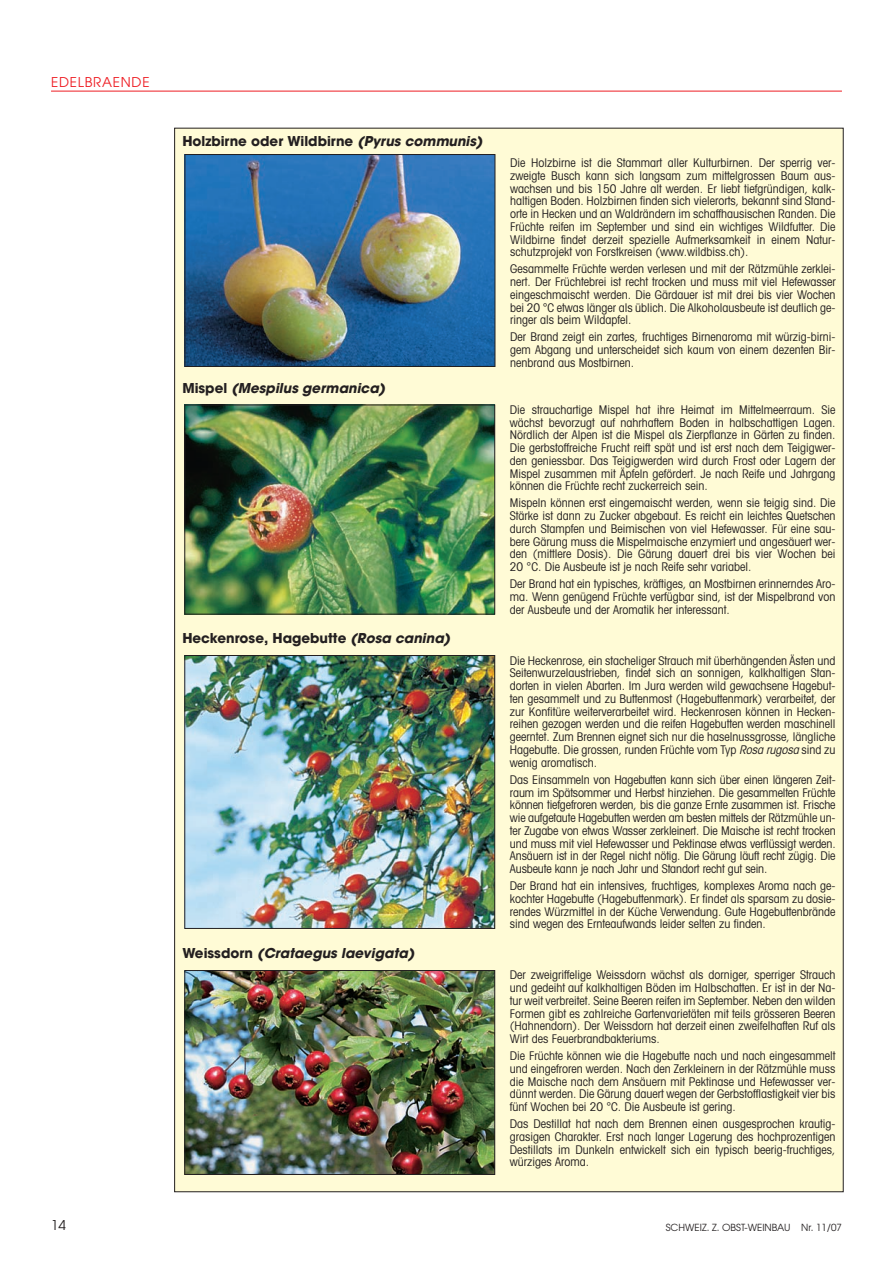
<style>
.page{position:relative;width:893px;height:1263px;background:#fff}
.page>*{position:absolute;margin:0;border:0;box-sizing:border-box;transform-origin:0 0}
.t1{font:700 13.5px "Avant Garde";color:#231f20}
.t2{font:italic 700 13.5px "Avant Garde";color:#231f20}
.t3{font:13.5px "Avant Garde";letter-spacing:.055em;color:#ee1d23}
.t4{font:13.5px "Avant Garde";color:#231f20}
.t5{font:condensed 12px/12.8px "Avant Garde";color:#231f20;text-align:justify}
.t6{font:9.75px "Avant Garde";color:#231f20}
.s1{font-style:italic}
.s2{font-style:normal}
</style>
<div class="page">
<hr style="left:51px;top:91px;width:791px;height:1px;background:#ee1d23">
<div style="left:175px;top:128px;width:668px;height:1064px;background:#fffbd6"></div>
<img style="left:187px;top:156px;width:306px;height:209px">
<div style="left:185px;top:154px;width:310px;height:213px;border:1px solid #231f20"></div>
<img style="left:187px;top:407px;width:306px;height:205px">
<div style="left:185px;top:405px;width:310px;height:209px;border:1px solid #231f20"></div>
<img style="left:187px;top:657px;width:306px;height:270px">
<div style="left:185px;top:655px;width:310px;height:274px;border:1px solid #231f20"></div>
<img style="left:187px;top:972px;width:306px;height:201px">
<div style="left:185px;top:970px;width:310px;height:205px;border:1px solid #231f20"></div>
<p class="t3" style="left:51px;top:77px;width:100px">EDELBRAENDE</p>
<p class="t1" style="left:182px;top:136px;width:302px">Holzbirne oder Wildbirne <span class="s1">(Pyrus communis)</span></p>
<p class="t2" style="left:182px;top:382px;width:204px"><span class="s2">Mispel</span> (Mespilus germanica)</p>
<p class="t1" style="left:182px;top:633px;width:269px">Heckenrose, Hagebutte <span class="s1">(Rosa canina)</span></p>
<p class="t2" style="left:182px;top:948px;width:234px"><span class="s2">Weissdorn</span> (Crataegus laevigata)</p>
<p class="t5" style="left:510px;top:158px;width:327px">Die Holzbirne ist die Stammart aller Kulturbirnen. Der sperrig ver&shy;zweigte Busch kann sich langsam zum mittelgrossen Baum aus&shy;wachsen und bis 150 Jahre alt werden. Er liebt tiefgründigen, kalk&shy;haltigen Boden. Holzbirnen finden sich vielerorts, bekannt sind Stand&shy;orte in Hecken und an Waldrändern im schaffhausischen Randen. Die Früchte reifen im September und sind ein wichtiges Wildfutter. Die Wildbirne findet derzeit spezielle Aufmerksamkeit in einem Natur&shy;schutzprojekt von Forstkreisen (www.wildbiss.ch).</p>
<p class="t5" style="left:510px;top:264px;width:327px">Gesammelte Früchte werden verlesen und mit der Rätzmühle zerklei&shy;nert. Der Früchtebrei ist recht trocken und muss mit viel Hefewasser eingeschmaischt werden. Die Gärdauer ist mit drei bis vier Wochen bei 20 °C etwas länger als üblich. Die Alkoholausbeute ist deutlich ge&shy;ringer als beim Wildapfel.</p>
<p class="t5" style="left:510px;top:332px;width:327px">Der Brand zeigt ein zartes, fruchtiges Birnenaroma mit würzig-birni&shy;gem Abgang und unterscheidet sich kaum von einem dezenten Bir&shy;nenbrand aus Mostbirnen.</p>
<p class="t5" style="left:510px;top:404px;width:327px">Die strauchartige Mispel hat ihre Heimat im Mittelmeerraum. Sie wächst bevorzugt auf nahrhaftem Boden in halbschattigen Lagen.<br>Nördlich der Alpen ist die Mispel als Zierpflanze in Gärten zu finden.<br>Die gerbstoffreiche Frucht reift spät und ist erst nach dem Teigigwer&shy;den geniessbar. Das Teigigwerden wird durch Frost oder Lagern der Mispel zusammen mit Äpfeln gefördert. Je nach Reife und Jahrgang können die Früchte recht zuckerreich sein.</p>
<p class="t5" style="left:510px;top:498px;width:327px">Mispeln können erst eingemaischt werden, wenn sie teigig sind. Die Stärke ist dann zu Zucker abgebaut. Es reicht ein leichtes Quetschen durch Stampfen und Beimischen von viel Hefewasser. Für eine sau&shy;bere Gärung muss die Mispelmaische enzymiert und angesäuert wer&shy;den (mittlere Dosis). Die Gärung dauert drei bis vier Wochen bei 20 °C. Die Ausbeute ist je nach Reife sehr variabel.</p>
<p class="t5" style="left:510px;top:579px;width:327px">Der Brand hat ein typisches, kräftiges, an Mostbirnen erinnerndes Aro&shy;ma. Wenn genügend Früchte verfügbar sind, ist der Mispelbrand von der Ausbeute und der Aromatik her interessant.</p>
<p class="t5" style="left:510px;top:655px;width:327px">Die Heckenrose, ein stacheliger Strauch mit überhängenden Ästen und Seitenwurzelaustrieben, findet sich an sonnigen, kalkhaltigen Stan&shy;dorten in vielen Abarten. Im Jura werden wild gewachsene Hagebut&shy;ten gesammelt und zu Buttenmost (Hagebuttenmark) verarbeitet, der zur Konfitüre weiterverarbeitet wird. Heckenrosen können in Hecken&shy;reihen gezogen werden und die reifen Hagebutten werden maschinell geerntet. Zum Brennen eignet sich nur die haselnussgrosse, längliche Hagebutte. Die grossen, runden Früchte vom Typ <span class="s1">Rosa rugosa</span>sind zu wenig aromatisch.</p>
<p class="t5" style="left:510px;top:774px;width:327px">Das Einsammeln von Hagebutten kann sich über einen längeren Zeit&shy;raum im Spätsommer und Herbst hinziehen. Die gesammelten Früchte können tiefgefroren werden, bis die ganze Ernte zusammen ist. Frische wie aufgetaute Hagebutten werden am besten mittels der Rätzmühle un&shy;ter Zugabe von etwas Wasser zerkleinert. Die Maische ist recht trocken und muss mit viel Hefewasser und Pektinase etwas verflüssigt werden.<br>Ansäuern ist in der Regel nicht nötig. Die Gärung läuft recht zügig. Die Ausbeute kann je nach Jahr und Standort recht gut sein.</p>
<p class="t5" style="left:510px;top:880px;width:327px">Der Brand hat ein intensives, fruchtiges, komplexes Aroma nach ge&shy;kochter Hagebutte (Hagebuttenmark). Er findet als sparsam zu dosie&shy;rendes Würzmittel in der Küche Verwendung. Gute Hagebuttenbrände sind wegen des Ernteaufwands leider selten zu finden.</p>
<p class="t5" style="left:510px;top:970px;width:327px">Der zweigriffelige Weissdorn wächst als dorniger, sperriger Strauch und gedeiht auf kalkhaltigen Böden im Halbschatten. Er ist in der Na&shy;tur weit verbreitet. Seine Beeren reifen im September. Neben den wilden Formen gibt es zahlreiche Gartenvarietäten mit teils grösseren Beeren (Hahnendorn). Der Weissdorn hat derzeit einen zweifelhaften Ruf als Wirt des Feuerbrandbakteriums.</p>
<p class="t5" style="left:510px;top:1051px;width:327px">Die Früchte können wie die Hagebutte nach und nach eingesammelt und eingefroren werden. Nach den Zerkleinern in der Rätzmühle muss die Maische nach dem Ansäuern mit Pektinase und Hefewasser ver&shy;dünnt werden. Die Gärung dauert wegen der Gerbstofflastigkeit vier bis fünf Wochen bei 20 °C. Die Ausbeute ist gering.</p>
<p class="t5" style="left:510px;top:1119px;width:327px">Das Destillat hat nach dem Brennen einen ausgesprochen krautig&shy;grasigen Charakter. Erst nach langer Lagerung des hochprozentigen Destillats im Dunkeln entwickelt sich ein typisch beerig-fruchtiges, würziges Aroma.</p>
<p class="t4" style="left:51px;top:1220px;width:16px">14</p>
<p class="t6" style="left:666px;top:1223px;width:178px">SCHWEIZ. Z. OBST-WEINBAU Nr. 11/07</p>
</div>
